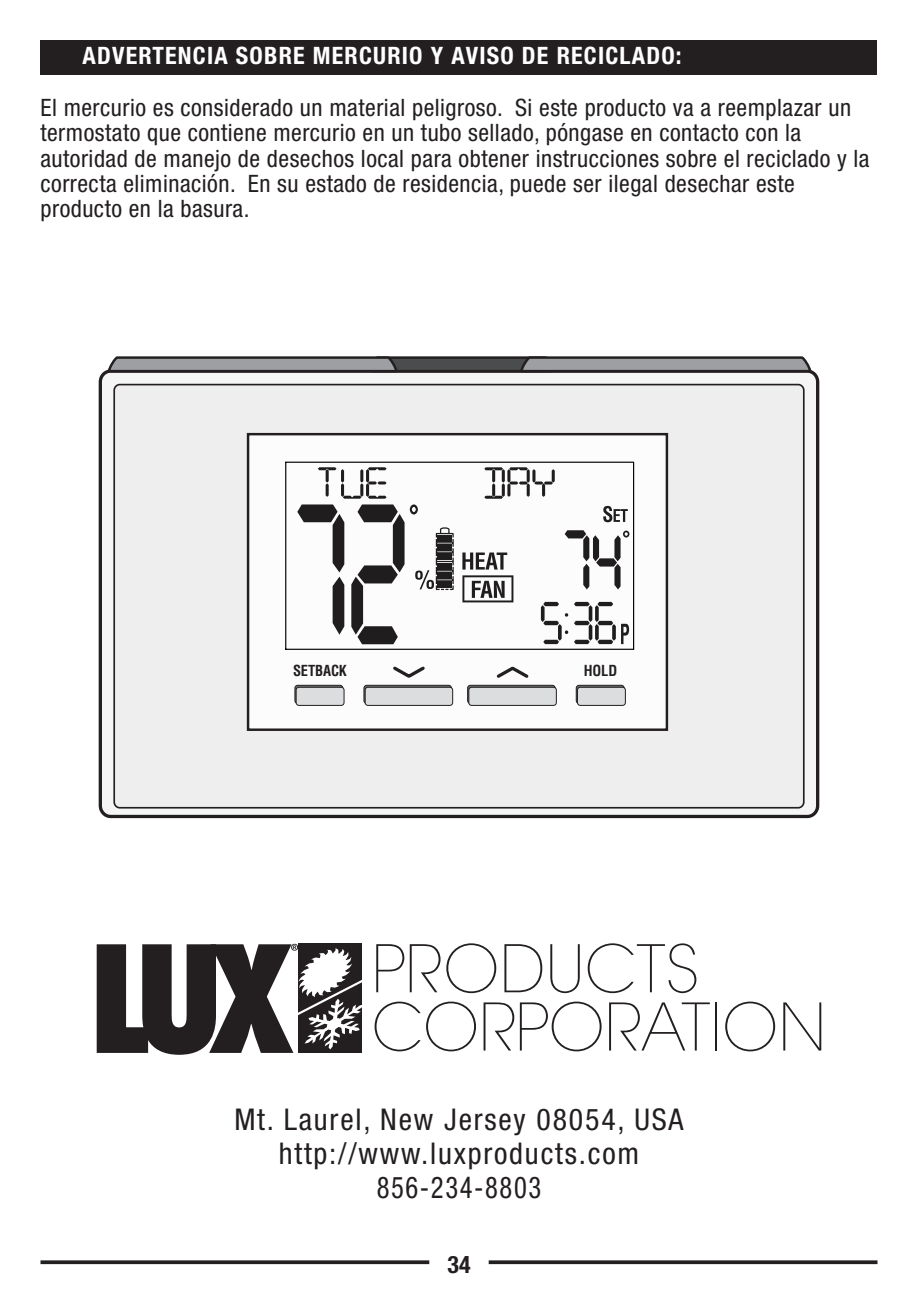
<style>
.page{position:relative;width:918px;height:1296px;background:#fff}
.page>*{position:absolute;margin:0;border:0;box-sizing:border-box;transform-origin:0 0}
.t1{font:condensed 30px/33.9px "Helvetica Neue LT Std";letter-spacing:.06em;color:#231f20;text-align:center}
.t2{font:condensed 24px/25.2px "Helvetica Neue LT Std";letter-spacing:.02em;color:#231f20}
.t3{font:700 condensed 24px "Helvetica Neue LT Std";letter-spacing:.05em;color:#fff}
.t4{font:700 condensed 24px "Helvetica Neue LT Std";color:#231f20}
.t5{font:700 condensed 14.7px "Helvetica";letter-spacing:-.01em;color:#231f20}
</style>
<div class="page">
<svg style="left:40px;top:1260px;width:389px;height:4px;background:#373435"></svg>
<svg style="left:489px;top:1260px;width:389px;height:4px;background:#373435"></svg>
<div style="left:40px;top:40px;width:838px;height:35px;background:#231f20"></div>
<div style="left:100px;top:371px;width:718px;height:445px;background:#f5f5f6;border-radius:11px"></div>
<div style="left:114px;top:385px;width:690px;height:423px;background:#eeeeef;border-radius:6px"></div>
<div style="left:113px;top:384px;width:692px;height:425px;border:2px solid #231f20;border-radius:6px"></div>
<div style="left:248px;top:434px;width:419px;height:296px;background:#fcfcfc"></div>
<div style="left:247px;top:433px;width:421px;height:298px;border:2px solid #231f20"></div>
<div style="left:295px;top:685px;width:48px;height:18px;background:#5f6062;border-radius:3px"></div>
<div style="left:294px;top:685px;width:49px;height:19px;border:1px solid #231f20;border-radius:3px"></div>
<div style="left:296px;top:687px;width:48px;height:18px;background:#dcdddf;border-radius:3px"></div>
<div style="left:296px;top:687px;width:49px;height:19px;border:1px solid #231f20;border-radius:3px"></div>
<div style="left:576px;top:685px;width:49px;height:19px;border:1px solid #231f20;border-radius:3px"></div>
<div style="left:577px;top:687px;width:48px;height:18px;background:#dcdddf;border-radius:3px"></div>
<div style="left:577px;top:687px;width:49px;height:19px;border:1px solid #231f20;border-radius:3px"></div>
<div style="left:364px;top:685px;width:87px;height:18px;background:#616164;border-radius:3px"></div>
<div style="left:363px;top:685px;width:89px;height:19px;border:1px solid #231f20;border-radius:3px"></div>
<div style="left:365px;top:687px;width:88px;height:18px;background:#dcdddf;border-radius:3px"></div>
<div style="left:365px;top:687px;width:88px;height:19px;border:1px solid #231f20;border-radius:3px"></div>
<svg style="left:393px;top:666px;width:32px;height:12px"></svg>
<div style="left:467px;top:685px;width:89px;height:19px;border:1px solid #231f20;border-radius:3px"></div>
<div style="left:469px;top:687px;width:87px;height:18px;background:#dcdddf;border-radius:3px"></div>
<div style="left:468px;top:687px;width:89px;height:19px;border:1px solid #231f20;border-radius:3px"></div>
<svg style="left:496px;top:666px;width:33px;height:12px"></svg>
<svg style="left:285px;top:461px;width:350px;height:189px"></svg>
<svg style="left:107px;top:356px;width:706px;height:18px;background:#767678"></svg>
<svg style="left:375px;top:1002px;width:101px;height:49px"></svg>
<svg style="left:484px;top:1002px;width:118px;height:49px"></svg>
<svg style="left:609px;top:1002px;width:101px;height:49px"></svg>
<hr style="left:715px;top:1002px;width:2px;height:49px;background:#231f20">
<svg style="left:725px;top:1002px;width:50px;height:49px"></svg>
<svg style="left:783px;top:1002px;width:38px;height:49px"></svg>
<svg style="left:376px;top:944px;width:28px;height:48px"></svg>
<svg style="left:410px;top:943px;width:86px;height:50px"></svg>
<svg style="left:504px;top:944px;width:38px;height:48px"></svg>
<svg style="left:550px;top:944px;width:30px;height:49px"></svg>
<svg style="left:588px;top:943px;width:108px;height:50px"></svg>
<svg style="left:97px;top:944px;width:265px;height:111px"></svg>
<p class="t3" style="left:82px;top:47px;width:601px">ADVERTENCIA SOBRE MERCURIO Y AVISO DE RECICLADO:</p>
<p class="t2" style="left:40px;top:97px;width:831px">El mercurio es considerado un material peligroso. Si este producto va a reemplazar un termostato que contiene mercurio en un tubo sellado, póngase en contacto con la autoridad de manejo de desechos local para obtener instrucciones sobre el reciclado y la correcta eliminación. En su estado de residencia, puede ser ilegal desechar este producto en la basura.</p>
<p class="t5" style="left:293px;top:665px;width:55px">SETBACK</p>
<p class="t5" style="left:584px;top:665px;width:35px">HOLD</p>
<p class="t1" style="left:234px;top:1105px;width:451px">Mt. Laurel, New Jersey 08054, USA http://www.luxproducts.com<br>856-234-8803</p>
<p class="t4" style="left:447px;top:1256px;width:25px">34</p>
</div>
